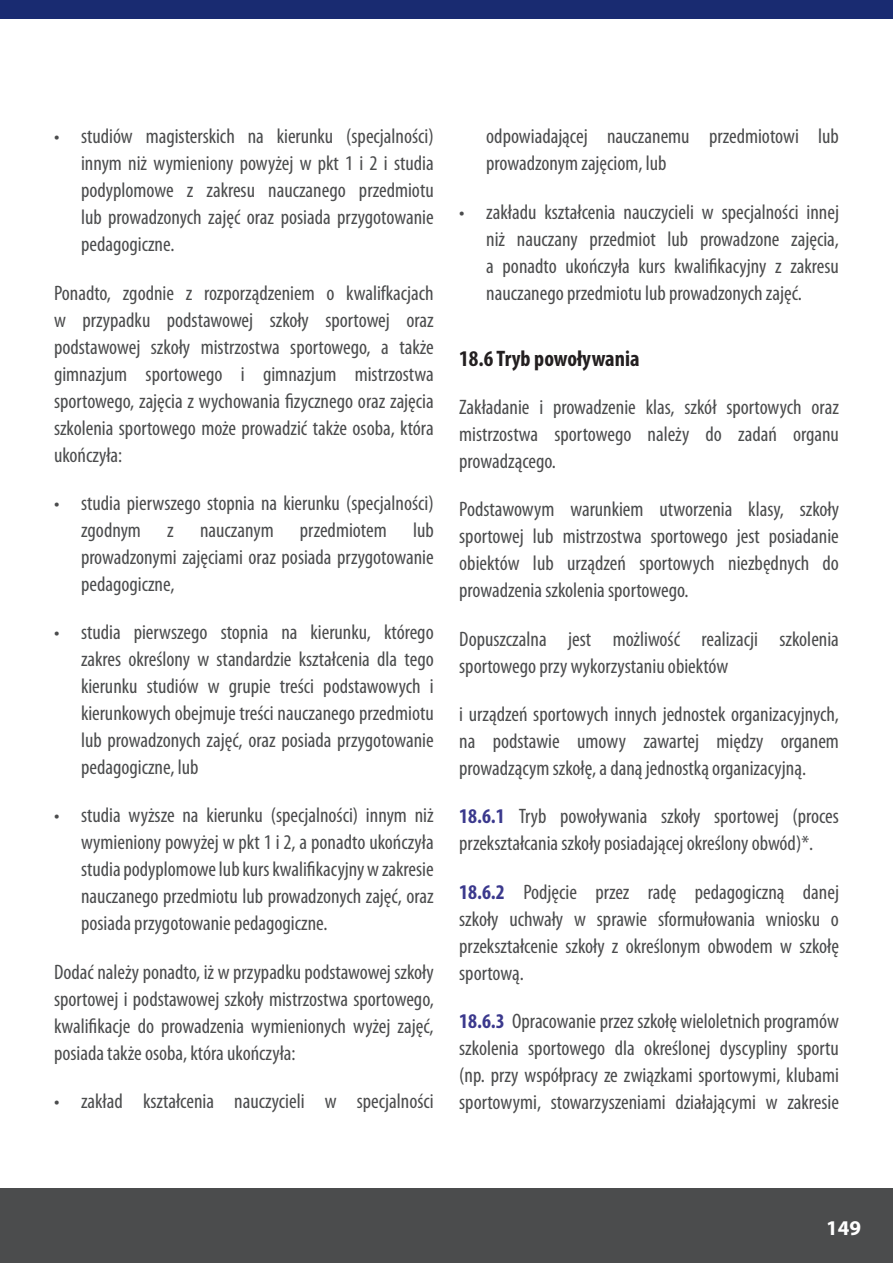
<style>
.page{position:relative;width:893px;height:1263px;background:#fff}
.page>*{position:absolute;margin:0;border:0;box-sizing:border-box;transform-origin:0 0}
.naglowki_w_tekscie{font:700 condensed 22.5px "Myriad Pro";color:#231f20}
.treść{font:condensed 21px/27px "Myriad Pro";color:#4b4c4d;text-align:justify}
.t1{font:700 21px "Myriad Pro";color:#fff}
.s1{font-weight:700;color:#3b398d}
</style>
<div class="page">
<div style="left:0;top:1188px;width:893px;height:75px;background:#4b4c4d"></div>
<div style="left:0;top:0;width:893px;height:18px;background:#192b71"></div>
<p class="treść" style="left:81px;top:123px;width:354px">studiów magisterskich na kierunku (specjalności) innym niż wymieniony powyżej w pkt 1 i 2 i studia podyplomowe z zakresu nauczanego przedmiotu lub prowadzonych zajęć oraz posiada przygotowanie pedagogiczne.</p>
<p class="treść" style="left:54px;top:279px;width:381px">Ponadto, zgodnie z rozporządzeniem o kwalifkacjach w przypadku podstawowej szkoły sportowej oraz podstawowej szkoły mistrzostwa sportowego, a także gimnazjum sportowego i gimnazjum mistrzostwa sportowego, zajęcia z wychowania fizycznego oraz zajęcia szkolenia sportowego może prowadzić także osoba, która ukończyła:</p>
<p class="treść" style="left:81px;top:489px;width:354px">studia pierwszego stopnia na kierunku (specjalności) zgodnym z nauczanym przedmiotem lub prowadzonymi zajęciami oraz posiada przygotowanie pedagogiczne,</p>
<p class="treść" style="left:81px;top:618px;width:354px">studia pierwszego stopnia na kierunku, którego zakres określony w standardzie kształcenia dla tego kierunku studiów w grupie treści podstawowych i kierunkowych obejmuje treści nauczanego przedmiotu lub prowadzonych zajęć, oraz posiada przygotowanie pedagogiczne, lub</p>
<p class="treść" style="left:81px;top:802px;width:354px">studia wyższe na kierunku (specjalności) innym niż wymieniony powyżej w pkt 1 i 2, a ponadto ukończyła studia podyplomowe lub kurs kwalifikacyjny w zakresie nauczanego przedmiotu lub prowadzonych zajęć, oraz posiada przygotowanie pedagogiczne.</p>
<p class="treść" style="left:54px;top:958px;width:381px">Dodać należy ponadto, iż w przypadku podstawowej szkoły sportowej i podstawowej szkoły mistrzostwa sportowego, kwalifikacje do prowadzenia wymienionych wyżej zajęć, posiada także osoba, która ukończyła:</p>
<p class="treść" style="left:81px;top:1087px;width:354px">zakład kształcenia nauczycieli w specjalności</p>
<p class="treść" style="left:54px;top:123px;width:7px">•</p>
<p class="treść" style="left:54px;top:489px;width:7px">•</p>
<p class="treść" style="left:54px;top:618px;width:7px">•</p>
<p class="treść" style="left:54px;top:802px;width:7px">•</p>
<p class="treść" style="left:54px;top:1087px;width:7px">•</p>
<p class="treść" style="left:459px;top:198px;width:7px">•</p>
<p class="treść" style="left:486px;top:123px;width:354px">odpowiadającej nauczanemu przedmiotowi lub prowadzonym zajęciom, lub</p>
<p class="treść" style="left:486px;top:198px;width:354px">zakładu kształcenia nauczycieli w specjalności innej niż nauczany przedmiot lub prowadzone zajęcia, a ponadto ukończyła kurs kwalifikacyjny z zakresu nauczanego przedmiotu lub prowadzonych zajęć.</p>
<p class="naglowki_w_tekscie" style="left:459px;top:344px;width:182px">18.6 Tryb powoływania</p>
<p class="treść" style="left:459px;top:393px;width:381px">Zakładanie i prowadzenie klas, szkół sportowych oraz mistrzostwa sportowego należy do zadań organu prowadzącego.</p>
<p class="treść" style="left:459px;top:496px;width:381px">Podstawowym warunkiem utworzenia klasy, szkoły sportowej lub mistrzostwa sportowego jest posiadanie obiektów lub urządzeń sportowych niezbędnych do prowadzenia szkolenia sportowego.</p>
<p class="treść" style="left:459px;top:625px;width:381px">Dopuszczalna jest możliwość realizacji szkolenia sportowego przy wykorzystaniu obiektów</p>
<p class="treść" style="left:459px;top:700px;width:381px">i urządzeń sportowych innych jednostek organizacyjnych, na podstawie umowy zawartej między organem prowadzącym szkołę, a daną jednostką organizacyjną.</p>
<p class="treść" style="left:459px;top:802px;width:381px"><span class="s1">18.6.1</span> Tryb powoływania szkoły sportowej (proces przekształcania szkoły posiadającej określony obwód)*.</p>
<p class="treść" style="left:459px;top:878px;width:381px"><span class="s1">18.6.2</span> Podjęcie przez radę pedagogiczną danej szkoły uchwały w sprawie sformułowania wniosku o przekształcenie szkoły z określonym obwodem w szkołę sportową.</p>
<p class="treść" style="left:459px;top:1007px;width:381px"><span class="s1">18.6.3</span> Opracowanie przez szkołę wieloletnich programów szkolenia sportowego dla określonej dyscypliny sportu (np. przy współpracy ze związkami sportowymi, klubami sportowymi, stowarzyszeniami działającymi w zakresie</p>
<p class="t1" style="left:826px;top:1214px;width:24px">149</p>
</div>
